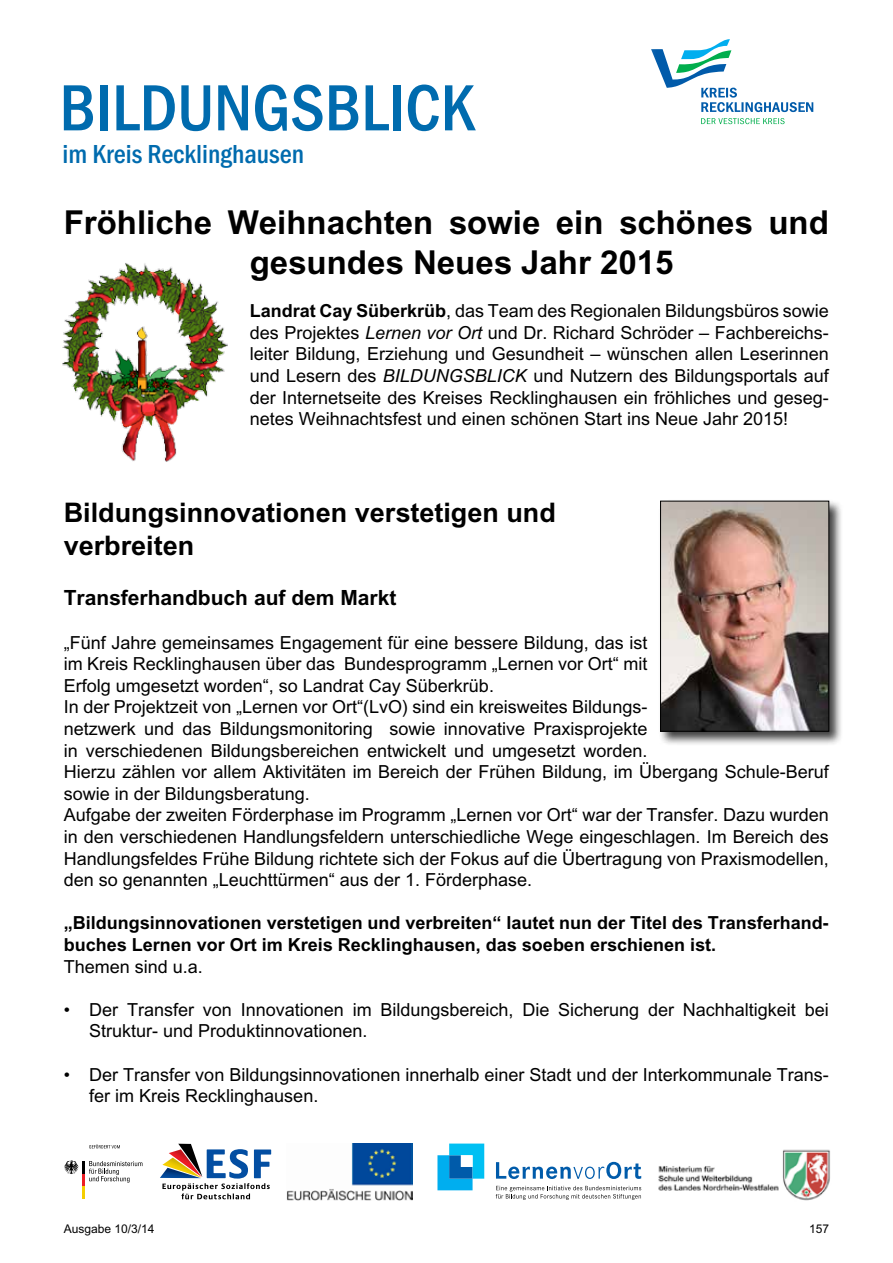
<style>
.page{position:relative;width:893px;height:1263px;background:#fff}
.page>*{position:absolute;margin:0;border:0;box-sizing:border-box;transform-origin:0 0}
.t1{font:500 condensed 67.5px "Franklin Gothic";letter-spacing:.09em;color:#006bae}
.t2{font:700 33px/39.6px "Arial";color:#000}
.t3{font:700 27px/32.4px "Arial";color:#000}
.t4{font:500 condensed 27px "Franklin Gothic";color:#006bae}
.t5{font:700 21px "Arial";color:#000}
.t6{font:18px/21.6px "Arial";color:#000}
.t7{font:700 18px/21.6px "Arial";color:#000}
.t8{font:12px "Arial";color:#000}
.s1{font-weight:700}
.s2{font-style:italic}
</style>
<div class="page">
<svg style="left:701px;top:118px;width:84px;height:6px"></svg>
<svg style="left:651px;top:39px;width:162px;height:73px"></svg>
<svg style="left:64px;top:1160px;width:78px;height:39px"></svg>
<svg style="left:89px;top:1144px;width:31px;height:4px"></svg>
<svg style="left:160px;top:1144px;width:111px;height:55px"></svg>
<img style="left:287px;top:1144px;width:126px;height:56px">
<svg style="left:437px;top:1143px;width:204px;height:57px"></svg>
<div style="left:461px;top:1155px;width:12px;height:12px;background:#fff"></div>
<img style="left:658px;top:1149px;width:172px;height:52px">
<img style="left:62px;top:263px;width:166px;height:199px">
<div style="left:658px;top:499px;width:185px;height:247px;background:#000;opacity:.75"></div>
<img style="left:662px;top:503px;width:165px;height:227px">
<div style="left:660px;top:501px;width:169px;height:231px;border:1px solid #000"></div>
<h1 class="t1" style="left:60px;top:70px;width:411px">Bildungsblick</h1>
<h3 class="t4" style="left:62px;top:139px;width:243px">im Kreis Recklinghausen</h3>
<h2 class="t2" style="left:250px;top:203px;width:581px;text-indent:-186px">Fröhliche Weihnachten sowie ein schönes und gesundes Neues Jahr 2015</h2>
<p class="t6" style="left:250px;top:300px;width:581px;text-align:justify"><span class="s1">Landrat Cay Süberkrüb</span>, das Team des Regionalen Bildungsbüros sowie des Projektes <span class="s2">Lernen vor Ort</span> und Dr. Richard Schröder – Fachbereichs&shy;leiter Bildung, Erziehung und Gesundheit – wünschen allen Leserinnen und Lesern des <span class="s2">BILDUNGSBLICK</span> und Nutzern des Bildungsportals auf der Internetseite des Kreises Recklinghausen ein fröhliches und geseg&shy;netes Weihnachtsfest und einen schönen Start ins Neue Jahr 2015!</p>
<h3 class="t3" style="left:64px;top:496px;width:494px">Bildungsinnovationen verstetigen und verbreiten</h3>
<p class="t5" style="left:64px;top:585px;width:334px">Transferhandbuch auf dem Markt</p>
<p class="t6" style="left:64px;top:631px;width:767px">„Fünf Jahre gemeinsames Engagement für eine bessere Bildung, das ist<br>im Kreis Recklinghausen über das Bundesprogramm „Lernen vor Ort“ mit<br>Erfolg umgesetzt worden“, so Landrat Cay Süberkrüb.<br>In der Projektzeit von „Lernen vor Ort“(LvO) sind ein kreisweites Bildungs-<br>netzwerk und das Bildungsmonitoring sowie innovative Praxisprojekte<br>in verschiedenen Bildungsbereichen entwickelt und umgesetzt worden.<br>Hierzu zählen vor allem Aktivitäten im Bereich der Frühen Bildung, im Übergang Schule-Beruf sowie in der Bildungsberatung.<br>Aufgabe der zweiten Förderphase im Programm „Lernen vor Ort“ war der Transfer. Dazu wurden in den verschiedenen Handlungsfeldern unterschiedliche Wege eingeschlagen. Im Bereich des Handlungsfeldes Frühe Bildung richtete sich der Fokus auf die Übertragung von Praxismodellen, den so genannten „Leuchttürmen“ aus der 1. Förderphase.</p>
<p class="t7" style="left:64px;top:912px;width:767px">„Bildungsinnovationen verstetigen und verbreiten“ lautet nun der Titel des Transferhand&shy;buches Lernen vor Ort im Kreis Recklinghausen, das soeben erschienen ist.</p>
<p class="t6" style="left:64px;top:955px;width:141px">Themen sind u.a.</p>
<p class="t6" style="left:89px;top:998px;width:741px;text-indent:-25px">• Der Transfer von Innovationen im Bildungsbereich, Die Sicherung der Nachhaltigkeit bei<br>Struktur- und Produktinnovationen.</p>
<p class="t6" style="left:89px;top:1063px;width:741px;text-indent:-26px">• Der Transfer von Bildungsinnovationen innerhalb einer Stadt und der Interkommunale Trans&shy;fer im Kreis Recklinghausen.</p>
<p class="t8" style="left:64px;top:1222px;width:92px">Ausgabe 10/3/14</p>
<p class="t8" style="left:809px;top:1222px;width:22px">157</p>
</div>
